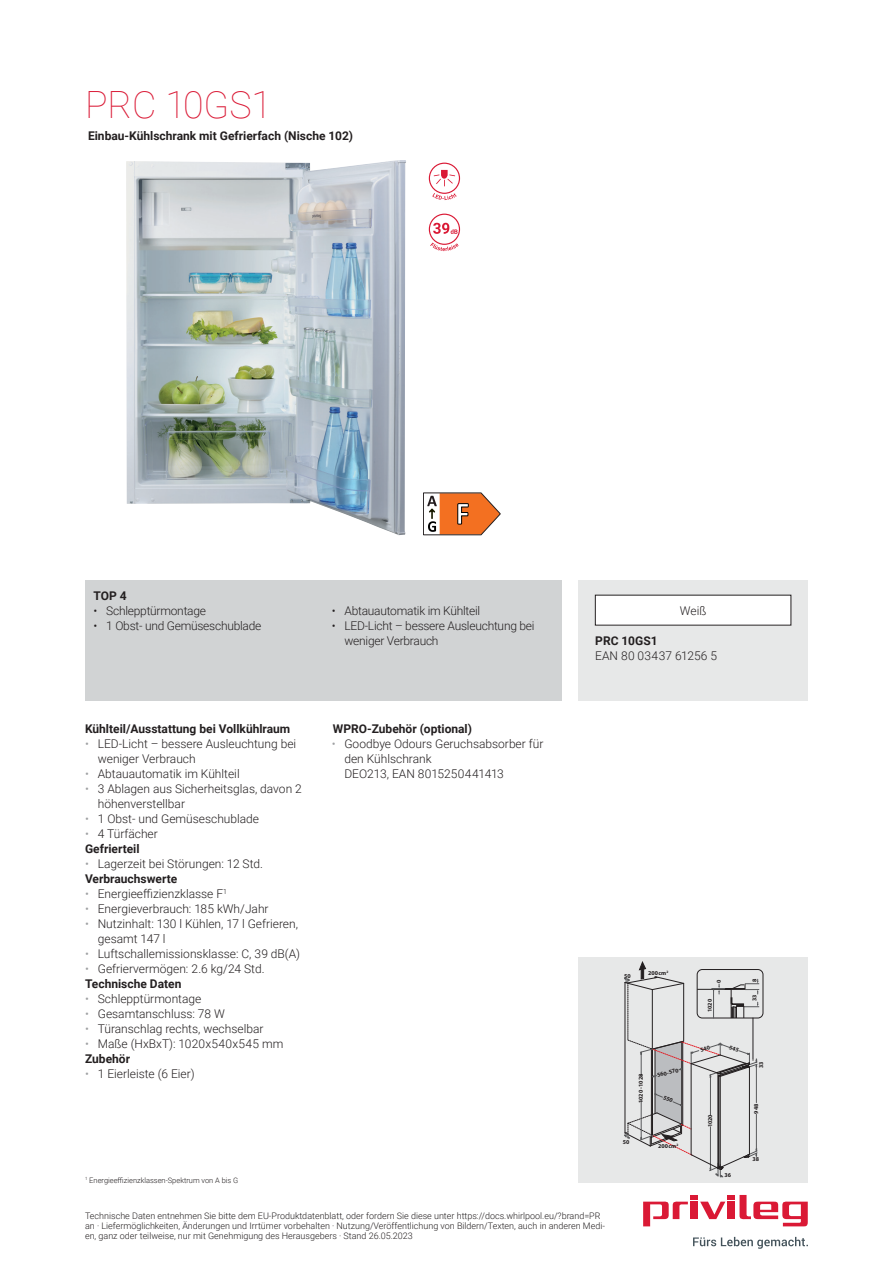
<style>
.page{position:relative;width:893px;height:1263px;background:#fff}
.page>*{position:absolute;margin:0;border:0;box-sizing:border-box;transform-origin:0 0}
.t1{font:100 37.5px "Roboto";color:#da1935}
.t2{font:300 12px/15px "Roboto";color:#231f20}
.t3{font:700 12px/15px "Roboto";color:#231f20}
.t4{font:300 12px/15px "Roboto";letter-spacing:-.02em;color:#231f20}
.t5{font:300 9px/9.8px "Roboto";color:#231f20}
.t6{font:300 7.5px "Roboto";color:#231f20}
.t7{font:700 6px "Myriad Pro";color:#231f20}
.s1{color:#9ea0a2}
.s2{font-weight:300;color:#9ea0a2}
.s3{font-weight:300}
.s4{font-weight:700}
</style>
<div class="page">
<svg style="left:643px;top:1195px;width:165px;height:31px"></svg>
<div style="left:728px;top:1201px;width:7px;height:18px;background:#da1935"></div>
<div style="left:691px;top:1201px;width:7px;height:18px;background:#da1935"></div>
<svg style="left:693px;top:1237px;width:115px;height:12px"></svg>
<img style="left:126px;top:160px;width:280px;height:375px">
<svg style="left:428px;top:162px;width:33px;height:38px"></svg>
<svg style="left:428px;top:213px;width:33px;height:39px"></svg>
<svg style="left:423px;top:493px;width:77px;height:42px"></svg>
<div style="left:85px;top:580px;width:476px;height:120px;background:#d1d3d4"></div>
<div style="left:578px;top:580px;width:230px;height:120px;background:#e7e8e8"></div>
<div style="left:595px;top:595px;width:196px;height:30px;background:#fff"></div>
<div style="left:578px;top:958px;width:230px;height:225px;background:#e7e8e8"></div>
<div style="left:697px;top:969px;width:66px;height:49px;border:1px solid #231f20;border-radius:5px"></div>
<svg style="left:624px;top:962px;width:135px;height:215px"></svg>
<h1 class="t1" style="left:85px;top:78px;width:188px">PRC 10GS1</h1>
<p class="t3" style="left:88px;top:128px;width:267px">Einbau-Kühlschrank mit Gefrierfach (Nische 102)</p>
<p class="t3" style="left:94px;top:587px;width:35px">TOP 4</p>
<p class="t4" style="left:94px;top:602px;width:114px">• Schlepptürmontage</p>
<p class="t4" style="left:94px;top:617px;width:169px">• 1 Obst- und Gemüseschublade</p>
<p class="t4" style="left:332px;top:602px;width:150px">• Abtauautomatik im Kühlteil</p>
<p class="t4" style="left:344px;top:617px;width:192px;text-indent:-13px">• LED-Licht – bessere Ausleuchtung bei weniger Verbrauch</p>
<p class="t2" style="left:680px;top:602px;width:28px">Weiß</p>
<p class="t3" style="left:595px;top:633px;width:64px">PRC 10GS1</p>
<p class="t2" style="left:595px;top:648px;width:123px">EAN 80 03437 61256 5</p>
<p class="t3" style="left:85px;top:721px;width:207px">Kühlteil/Ausstattung bei Vollkühlraum</p>
<p class="t2" style="left:98px;top:736px;width:200px;text-indent:-13px"><span class="s1">•</span> LED-Licht – bessere Ausleuchtung bei weniger Verbrauch</p>
<p class="t2" style="left:85px;top:766px;width:156px"><span class="s1">•</span> Abtauautomatik im Kühlteil</p>
<p class="t2" style="left:98px;top:781px;width:206px;text-indent:-13px"><span class="s1">•</span> 3 Ablagen aus Sicherheitsglas, davon 2 höhenverstellbar</p>
<p class="t2" style="left:85px;top:811px;width:176px"><span class="s1">•</span> 1 Obst- und Gemüseschublade</p>
<p class="t3" style="left:85px;top:826px;width:74px"><span class="s2">•</span> <span class="s3">4 Türfächer<br></span>Gefrierteil</p>
<p class="t2" style="left:85px;top:856px;width:180px"><span class="s1">•</span> Lagerzeit bei Störungen: 12 Std.<br><span class="s4">Verbrauchswerte</span></p>
<p class="t2" style="left:85px;top:886px;width:144px"><span class="s1">•</span> Energieeffizienzklasse F<sup>1</sup></p>
<p class="t2" style="left:85px;top:901px;width:185px"><span class="s1">•</span> Energieverbrauch: 185 kWh/Jahr</p>
<p class="t2" style="left:98px;top:916px;width:202px;text-indent:-13px"><span class="s1">•</span> Nutzinhalt: 130 l Kühlen, 17 l Gefrieren, gesamt 147 l</p>
<p class="t2" style="left:85px;top:946px;width:217px"><span class="s1">•</span> Luftschallemissionsklasse: C, 39 dB(A)</p>
<p class="t2" style="left:85px;top:961px;width:181px"><span class="s1">•</span> Gefriervermögen: 2.6 kg/24 Std.<br><span class="s4">Technische Daten</span></p>
<p class="t2" style="left:85px;top:991px;width:118px"><span class="s1">•</span> Schlepptürmontage</p>
<p class="t2" style="left:85px;top:1006px;width:141px"><span class="s1">•</span> Gesamtanschluss: 78 W</p>
<p class="t2" style="left:85px;top:1021px;width:180px"><span class="s1">•</span> Türanschlag rechts, wechselbar</p>
<p class="t2" style="left:85px;top:1036px;width:200px"><span class="s1">•</span> Maße (HxBxT): 1020x540x545 mm<br><span class="s4">Zubehör</span></p>
<p class="t2" style="left:85px;top:1066px;width:111px"><span class="s1">•</span> 1 Eierleiste (6 Eier)</p>
<p class="t3" style="left:333px;top:721px;width:141px">WPRO-Zubehör (optional)</p>
<p class="t2" style="left:344px;top:736px;width:200px;text-indent:-13px"><span class="s1">•</span> Goodbye Odours Geruchsabsorber für den Kühlschrank<br>DEO213, EAN 8015250441413</p>
<p class="t6" style="left:85px;top:1175px;width:155px"><sup>1</sup> Energieeffizienzklassen-Spektrum von A bis G</p>
<p class="t5" style="left:85px;top:1211px;width:521px">Technische Daten entnehmen Sie bitte dem EU-Produktdatenblatt, oder fordern Sie diese unter https://docs.whirlpool.eu/?brand=PR an · Liefermöglichkeiten, Änderungen und Irrtümer vorbehalten · Nutzung/Veröffentlichung von Bildern/Texten, auch in anderen Medi&shy;en, ganz oder teilweise, nur mit Genehmigung des Herausgebers · Stand 26.05.2023</p>
<p class="t7" style="left:624px;top:972px;width:8px">50</p>
<p class="t7" style="left:648px;top:969px;width:22px">200cm<sup>2</sup></p>
<p class="t7" style="left:637px;top:1103px;width:31px;rotate:-90deg">1020-1028</p>
<p class="t7" style="left:656px;top:1071px;width:24px;rotate:-15deg">560-570</p>
<p class="t7" style="left:623px;top:1138px;width:8px">50</p>
<p class="t7" style="left:658px;top:1142px;width:22px">200cm<sup>2</sup></p>
<p class="t7" style="left:715px;top:983px;width:5px;rotate:-90deg">0</p>
<p class="t7" style="left:706px;top:1012px;width:15px;rotate:-90deg">1020</p>
<p class="t7" style="left:706px;top:1127px;width:15px;rotate:-90deg">1020</p>
<p class="t7" style="left:724px;top:1171px;width:8px">36</p>
<p class="t7" style="left:751px;top:981px;width:5px;rotate:-90deg">8</p>
<p class="t7" style="left:751px;top:1001px;width:8px;rotate:-90deg">33</p>
<p class="t7" style="left:757px;top:1068px;width:8px;rotate:-90deg">33</p>
<p class="t7" style="left:752px;top:1113px;width:11px;rotate:-90deg">948</p>
<p class="t7" style="left:752px;top:1155px;width:8px">38</p>
</div>
